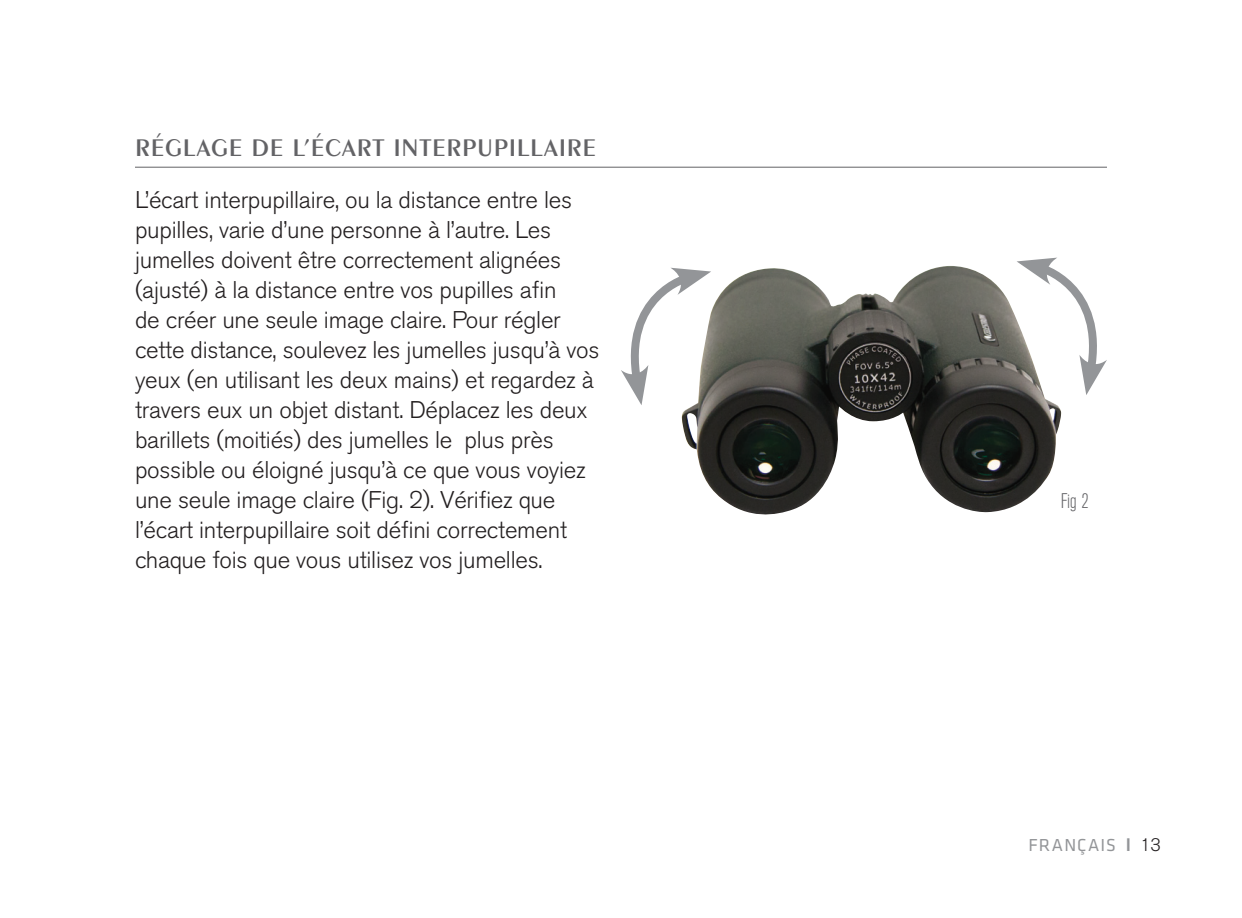
<style>
.page{position:relative;width:1242px;height:918px;background:#fff}
.page>*{position:absolute;margin:0;border:0;box-sizing:border-box;transform-origin:0 0}
.t1{font:600 25.5px "Exotic 350 BT";letter-spacing:.03em;color:#636366}
.t2{font:300 24px/30px "Akzidenz Grotesk BE";letter-spacing:-.01em;color:#231f20}
.t3{font:300 condensed 21px "Akzidenz Grotesk BE";color:#636366}
.t4{font:18px "Klavika Basic";letter-spacing:.065em;color:#939598}
.s1{font-family:"Akzidenz Grotesk BE";font-weight:500}
.s2{font-family:"Akzidenz Grotesk BE";font-weight:300;color:#231f20}
</style>
<div class="page">
<hr style="left:135px;top:167px;width:972px;height:1px;background:#636366">
<img style="left:682px;top:266px;width:379px;height:249px">
<svg style="left:1017px;top:258px;width:90px;height:137px"></svg>
<svg style="left:621px;top:268px;width:90px;height:137px"></svg>
<p class="t1" style="left:135px;top:132px;width:463px">RÉGLAGE DE L’ÉCART INTERPUPILLAIRE</p>
<p class="t2" style="left:135px;top:186px;width:466px">L’écart interpupillaire, ou la distance entre les pupilles, varie d’une personne à l’autre. Les jumelles doivent être correctement alignées (ajusté) à la distance entre vos pupilles afin<br>de créer une seule image claire. Pour régler cette distance, soulevez les jumelles jusqu’à vos yeux (en utilisant les deux mains) et regardez à travers eux un objet distant. Déplacez les deux barillets (moitiés) des jumelles le plus près possible ou éloigné jusqu’à ce que vous voyiez une seule image claire (Fig. 2). Vérifiez que l’écart interpupillaire soit défini correctement chaque fois que vous utilisez vos jumelles.</p>
<p class="t3" style="left:1061px;top:489px;width:30px">Fig 2</p>
<p class="t4" style="left:1028px;top:833px;width:134px">FRANÇAIS <span class="s1">I</span> <span class="s2">13</span></p>
</div>
